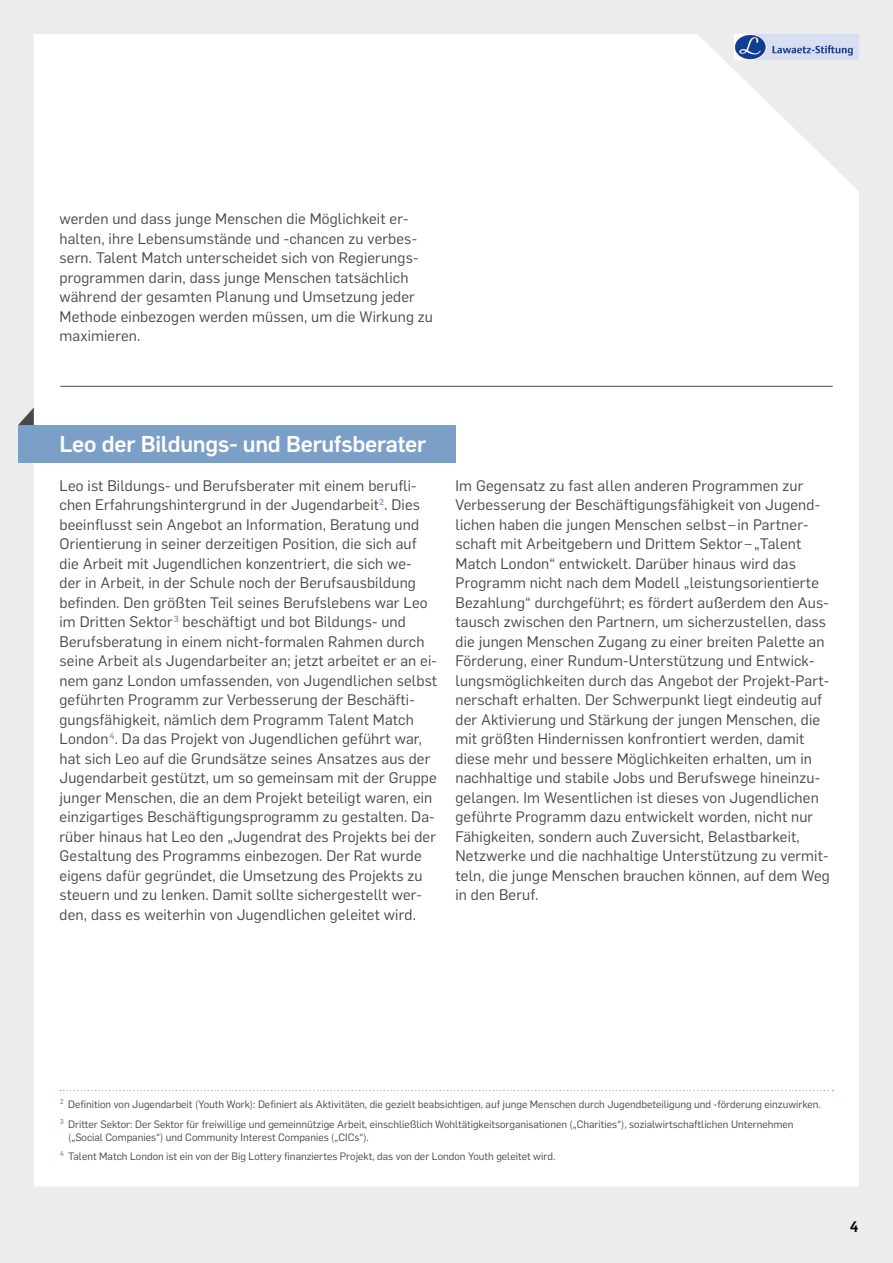
<style>
.page{position:relative;width:893px;height:1263px;background:#ececec}
.page>*{position:absolute;margin:0;border:0;box-sizing:border-box;transform-origin:0 0}
.HEAD{font:500 22.5px "Flama";letter-spacing:-.01em;color:#fff}
.Fließtext{font:15px/19.5px "Flama";letter-spacing:.01em;color:#484847}
.t1{font:500 15px "Flama";color:#000}
.Endnote_TXT{font:10.5px/13px "Flama";color:#484847}
</style>
<div class="page">
<div style="left:34px;top:34px;width:825px;height:1152px;background:#fff"></div>
<img style="left:734px;top:34px;width:125px;height:26px">
<svg style="left:60px;top:1090px;width:773px;height:1px"></svg>
<hr style="left:60px;top:386px;width:773px;height:1px;background:#484847">
<svg style="left:18px;top:407px;width:16px;height:18px"></svg>
<div style="left:18px;top:425px;width:437px;height:37px;background:#7c9fc7"></div>
<p class="Fließtext" style="left:60px;top:208px;width:375px">werden und dass junge Menschen die Möglichkeit er&shy;halten, ihre Lebensumstände und -chancen zu verbes&shy;sern. Talent Match unterscheidet sich von Regierungs&shy;programmen darin, dass junge Menschen tatsächlich während der gesamten Planung und Umsetzung jeder Methode einbezogen werden müssen, um die Wirkung zu maximieren.</p>
<p class="HEAD" style="left:60px;top:427px;width:368px">Leo der Bildungs- und Berufsberater</p>
<p class="Fließtext" style="left:60px;top:475px;width:379px">Leo ist Bildungs- und Berufsberater mit einem berufli&shy;chen Erfahrungshintergrund in der Jugendarbeit<sup>2</sup>. Dies beeinflusst sein Angebot an Information, Beratung und Orientierung in seiner derzeitigen Position, die sich auf die Arbeit mit Jugendlichen konzentriert, die sich we-<br>der in Arbeit, in der Schule noch der Berufsausbildung befinden. Den größten Teil seines Berufslebens war Leo im Dritten Sektor<sup>3</sup> beschäftigt und bot Bildungs- und Berufsberatung in einem nicht-formalen Rahmen durch seine Arbeit als Jugendarbeiter an; jetzt arbeitet er an ei&shy;nem ganz London umfassenden, von Jugendlichen selbst geführten Programm zur Verbesserung der Beschäfti&shy;gungsfähigkeit, nämlich dem Programm Talent Match London<sup>4</sup>. Da das Projekt von Jugendlichen geführt war, hat sich Leo auf die Grundsätze seines Ansatzes aus der Jugendarbeit gestützt, um so gemeinsam mit der Gruppe junger Menschen, die an dem Projekt beteiligt waren, ein einzigartiges Beschäftigungsprogramm zu gestalten. Da&shy;rüber hinaus hat Leo den „Jugendrat des Projekts bei der Gestaltung des Programms einbezogen. Der Rat wurde eigens dafür gegründet, die Umsetzung des Projekts zu steuern und zu lenken. Damit sollte sichergestellt wer&shy;den, dass es weiterhin von Jugendlichen geleitet wird.</p>
<p class="Fließtext" style="left:455px;top:475px;width:376px">Im Gegensatz zu fast allen anderen Programmen zur Verbesserung der Beschäftigungsfähigkeit von Jugend&shy;lichen haben die jungen Menschen selbst – in Partner&shy;schaft mit Arbeitgebern und Drittem Sektor – „Talent Match London“ entwickelt. Darüber hinaus wird das Programm nicht nach dem Modell „leistungsorientierte Bezahlung“ durchgeführt; es fördert außerdem den Aus&shy;tausch zwischen den Partnern, um sicherzustellen, dass die jungen Menschen Zugang zu einer breiten Palette an Förderung, einer Rundum-Unterstützung und Entwick&shy;lungsmöglichkeiten durch das Angebot der Projekt-Part&shy;nerschaft erhalten. Der Schwerpunkt liegt eindeutig auf der Aktivierung und Stärkung der jungen Menschen, die mit größten Hindernissen konfrontiert werden, damit diese mehr und bessere Möglichkeiten erhalten, um in nachhaltige und stabile Jobs und Berufswege hineinzu&shy;gelangen. Im Wesentlichen ist dieses von Jugendlichen geführte Programm dazu entwickelt worden, nicht nur Fähigkeiten, sondern auch Zuversicht, Belastbarkeit, Netzwerke und die nachhaltige Unterstützung zu vermit&shy;teln, die junge Menschen brauchen können, auf dem Weg in den Beruf.</p>
<p class="Endnote_TXT" style="left:60px;top:1097px;width:763px"><sup>2</sup> Definition von Jugendarbeit (Youth Work): Definiert als Aktivitäten, die gezielt beabsichtigen, auf junge Menschen durch Jugendbeteiligung und -förderung einzuwirken.</p>
<p class="Endnote_TXT" style="left:68px;top:1117px;width:727px;text-indent:-9px"><sup>3</sup> Dritter Sektor: Der Sektor für freiwillige und gemeinnützige Arbeit, einschließlich Wohltätigkeitsorganisationen („Charities“), sozialwirtschaftlichen Unternehmen („Social Companies“) und Community Interest Companies („CICs“).</p>
<p class="Endnote_TXT" style="left:60px;top:1149px;width:497px"><sup>4</sup> Talent Match London ist ein von der Big Lottery finanziertes Projekt, das von der London Youth geleitet wird.</p>
<p class="t1" style="left:850px;top:1216px;width:10px">4</p>
</div>
